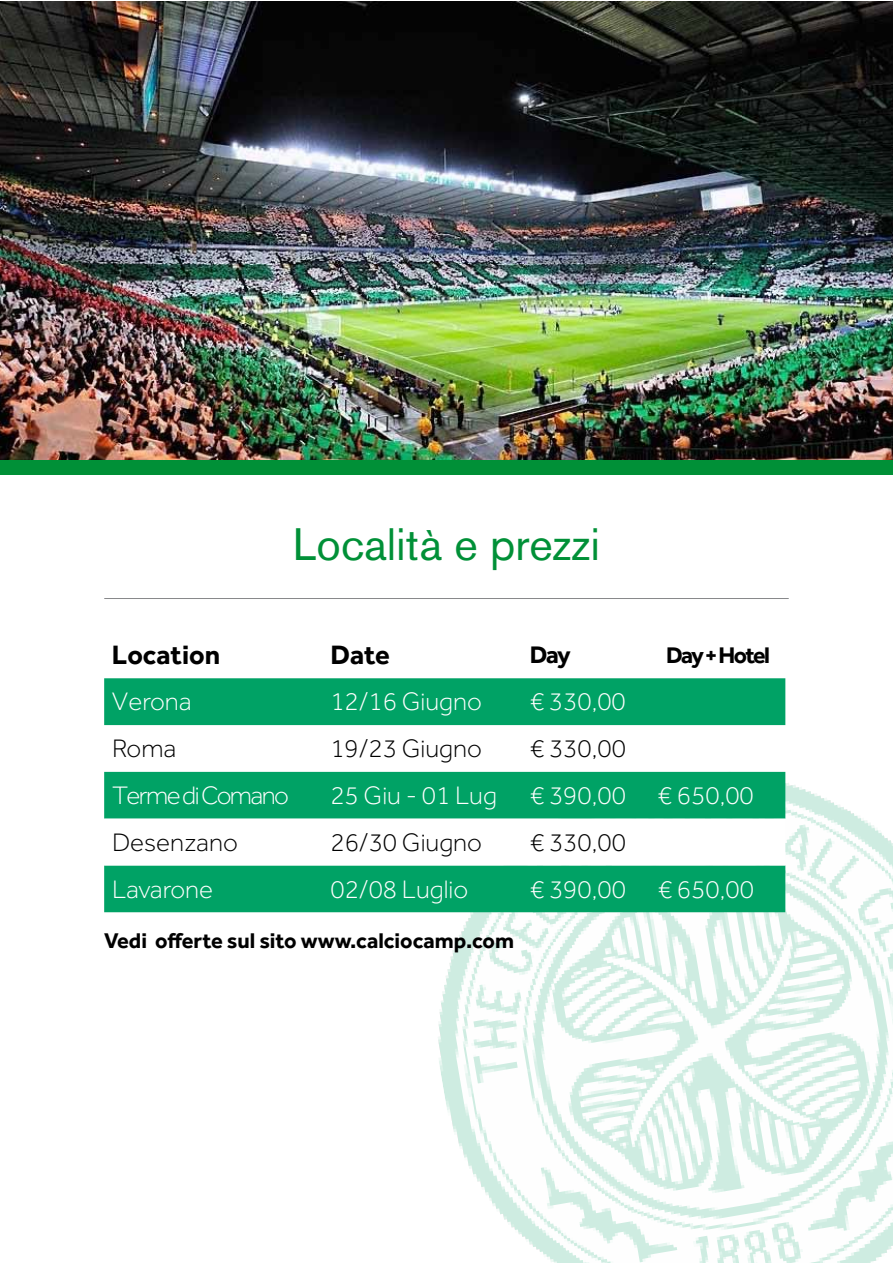
<style>
.page{position:relative;width:893px;height:1263px;background:#fff}
.page>*{position:absolute;margin:0;border:0;box-sizing:border-box;transform-origin:0 0}
.t1{font:45px "Akzidenz Grotesk Pro";color:#009037}
.t2{font:700 27.45px "Effra";color:#000}
.t3{font:300 26.1px "Effra";color:#fff}
.t4{font:300 26.1px "Effra";color:#000}
.t5{font:300 26.1px "Effra";letter-spacing:-.06em;color:#fff}
.t6{font:700 24.75px "Effra";color:#000}
.t7{font:700 23.4px "Effra";letter-spacing:-.07em;color:#000}
.t8{font:700 22.05px "Effra";color:#000}
</style>
<div class="page">
<hr style="left:104px;top:598px;width:685px;height:1px;background:#87888a">
<img style="left:0;top:1px;width:893px;height:460px">
<div style="left:0;top:461px;width:893px;height:14px;background:#009037"></div>
<img style="left:327px;top:712px;width:566px;height:551px">
<svg style="left:104px;top:678px;width:681px;height:234px;fill:#00a265"></svg>
<svg style="left:104px;top:819px;width:681px;height:46px"></svg>
<h1 class="t1" style="left:293px;top:515px;width:308px">Località e prezzi</h1>
<p class="t2" style="left:112px;top:638px;width:110px">Location</p>
<p class="t2" style="left:330px;top:638px;width:61px">Date</p>
<p class="t6" style="left:530px;top:640px;width:42px">Day</p>
<p class="t7" style="left:666px;top:641px;width:105px">Day + Hotel</p>
<p class="t3" style="left:112px;top:687px;width:81px">Verona</p>
<p class="t3" style="left:330px;top:687px;width:153px">12/16 Giugno</p>
<p class="t3" style="left:530px;top:687px;width:97px">€ 330,00</p>
<p class="t4" style="left:112px;top:734px;width:66px">Roma</p>
<p class="t4" style="left:330px;top:734px;width:153px">19/23 Giugno</p>
<p class="t4" style="left:530px;top:734px;width:97px">€ 330,00</p>
<p class="t5" style="left:112px;top:780px;width:178px">Terme di Comano</p>
<p class="t3" style="left:330px;top:780px;width:168px">25 Giu - 01 Lug</p>
<p class="t3" style="left:530px;top:780px;width:225px">€ 390,00 € 650,00</p>
<p class="t4" style="left:112px;top:827px;width:127px">Desenzano</p>
<p class="t4" style="left:330px;top:827px;width:153px">26/30 Giugno</p>
<p class="t4" style="left:530px;top:827px;width:97px">€ 330,00</p>
<p class="t3" style="left:112px;top:874px;width:102px">Lavarone</p>
<p class="t3" style="left:330px;top:874px;width:139px">02/08 Luglio</p>
<p class="t3" style="left:530px;top:874px;width:225px">€ 390,00 € 650,00</p>
<p class="t8" style="left:104px;top:927px;width:411px">Vedi offerte sul sito www.calciocamp.com</p>
</div>
